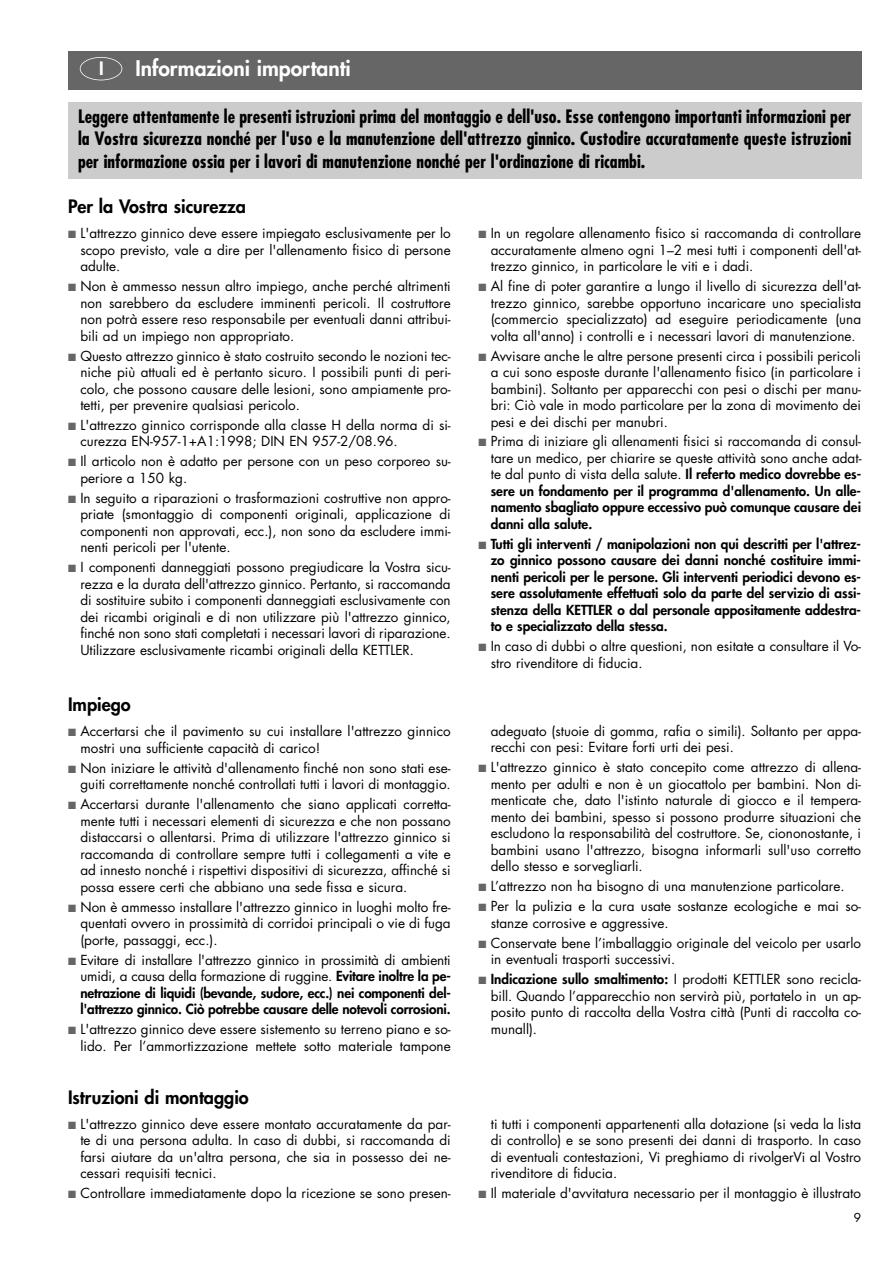
<style>
.page{position:relative;width:893px;height:1263px;background:#fff}
.page>*{position:absolute;margin:0;border:0;box-sizing:border-box;transform-origin:0 0}
.t1{font:800 21px "Futura";color:#fff}
.t2{font:700 condensed 18px/22.8px "Futura";color:#000;text-align:justify}
.t3{font:800 18px "Futura";color:#000}
.t4{font:800 18px "Futura";color:#fff}
.t5{font:13.5px/16.5px "Futura";color:#000;text-align:justify}
.t6{font:800 13.5px/16.5px "Futura";color:#000;text-align:justify}
.t7{font:12px "Futura";color:#000}
.s1{color:#666}
.s2{font-weight:400}
.s3{font-weight:800}
</style>
<div class="page">
<div style="left:68px;top:51px;width:793px;height:38px;background:#666"></div>
<div style="left:80px;top:57px;width:42px;height:23px;border:2px solid #fff;border-radius:50%"></div>
<div style="left:68px;top:102px;width:793px;height:77px;background:#ccc"></div>
<h2 class="t4" style="left:99px;top:60px;width:6px">I</h2>
<h1 class="t1" style="left:135px;top:59px;width:217px">Informazioni importanti</h1>
<p class="t2" style="left:78px;top:106px;width:775px">Leggere attentamente le presenti istruzioni prima del montaggio e dell'uso. Esse contengono importanti informazioni per la Vostra sicurezza nonché per l'uso e la manutenzione dell'attrezzo ginnico. Custodire accuratamente queste istruzioni per informazione ossia per i lavori di manutenzione nonché per l'ordinazione di ricambi.</p>
<h2 class="t3" style="left:68px;top:198px;width:179px">Per la Vostra sicurezza</h2>
<p class="t5" style="left:80px;top:226px;width:372px;text-indent:-12px"><span class="s1">■</span> L'attrezzo ginnico deve essere impiegato esclusivamente per lo scopo previsto, vale a dire per l'allenamento fisico di persone adulte.</p>
<p class="t5" style="left:80px;top:279px;width:372px;text-indent:-12px"><span class="s1">■</span> Non è ammesso nessun altro impiego, anche perché altrimenti non sarebbero da escludere imminenti pericoli. Il costruttore non potrà essere reso responsabile per eventuali danni attribui&shy;bili ad un impiego non appropriato.</p>
<p class="t5" style="left:80px;top:348px;width:372px;text-indent:-12px"><span class="s1">■</span> Questo attrezzo ginnico è stato costruito secondo le nozioni tec&shy;niche più attuali ed è pertanto sicuro. I possibili punti di peri&shy;colo, che possono causare delle lesioni, sono ampiamente pro&shy;tetti, per prevenire qualsiasi pericolo.</p>
<p class="t5" style="left:80px;top:418px;width:372px;text-indent:-12px"><span class="s1">■</span> L'attrezzo ginnico corrisponde alla classe H della norma di si&shy;curezza EN-957-1+A1:1998; DIN EN 957-2/08.96.</p>
<p class="t5" style="left:80px;top:454px;width:372px;text-indent:-12px"><span class="s1">■</span> Il articolo non è adatto per persone con un peso corporeo su&shy;periore a 150 kg.</p>
<p class="t5" style="left:80px;top:491px;width:372px;text-indent:-12px"><span class="s1">■</span> In seguito a riparazioni o trasformazioni costruttive non appro&shy;priate (smontaggio di componenti originali, applicazione di componenti non approvati, ecc.), non sono da escludere immi&shy;nenti pericoli per l'utente.</p>
<p class="t5" style="left:80px;top:560px;width:372px;text-indent:-12px"><span class="s1">■</span> I componenti danneggiati possono pregiudicare la Vostra sicu&shy;rezza e la durata dell'attrezzo ginnico. Pertanto, si raccomanda di sostituire subito i componenti danneggiati esclusivamente con dei ricambi originali e di non utilizzare più l'attrezzo ginnico, finché non sono stati completati i necessari lavori di riparazione.<br>Utilizzare esclusivamente ricambi originali della KETTLER.</p>
<p class="t5" style="left:491px;top:226px;width:372px;text-indent:-12px"><span class="s1">■</span> In un regolare allenamento fisico si raccomanda di controllare accuratamente almeno ogni 1–2 mesi tutti i componenti dell'at&shy;trezzo ginnico, in particolare le viti e i dadi.</p>
<p class="t5" style="left:491px;top:279px;width:372px;text-indent:-12px"><span class="s1">■</span> Al fine di poter garantire a lungo il livello di sicurezza dell'at&shy;trezzo ginnico, sarebbe opportuno incaricare uno specialista (commercio specializzato) ad eseguire periodicamente (una volta all'anno) i controlli e i necessari lavori di manutenzione.</p>
<p class="t5" style="left:491px;top:348px;width:372px;text-indent:-12px"><span class="s1">■</span> Avvisare anche le altre persone presenti circa i possibili pericoli a cui sono esposte durante l'allenamento fisico (in particolare i bambini). Soltanto per apparecchi con pesi o dischi per manu&shy;bri: Ciò vale in modo particolare per la zona di movimento dei pesi e dei dischi per manubri.</p>
<p class="t6" style="left:491px;top:434px;width:372px;text-indent:-12px"><span class="s1">■</span> <span class="s2">Prima di iniziare gli allenamenti fisici si raccomanda di consul&shy;tare un medico, per chiarire se queste attività sono anche adat&shy;te dal punto di vista della salute.</span> Il referto medico dovrebbe es&shy;sere un fondamento per il programma d'allenamento. Un alle&shy;namento sbagliato oppure eccessivo può comunque causare dei danni alla salute.</p>
<p class="t6" style="left:491px;top:537px;width:372px;text-indent:-12px"><span class="s1">■</span> Tutti gli interventi / manipolazioni non qui descritti per l'attrez&shy;zo ginnico possono causare dei danni nonché costituire immi&shy;nenti pericoli per le persone. Gli interventi periodici devono es&shy;sere assolutamente effettuati solo da parte del servizio di assi&shy;stenza della KETTLER o dal personale appositamente addestra&shy;to e specializzato della stessa.</p>
<p class="t5" style="left:491px;top:639px;width:372px;text-indent:-12px"><span class="s1">■</span> In caso di dubbi o altre questioni, non esitate a consultare il Vo&shy;stro rivenditore di fiducia.</p>
<h2 class="t3" style="left:68px;top:696px;width:64px">Impiego</h2>
<p class="t5" style="left:80px;top:724px;width:372px;text-indent:-12px"><span class="s1">■</span> Accertarsi che il pavimento su cui installare l'attrezzo ginnico mostri una sufficiente capacità di carico!</p>
<p class="t5" style="left:68px;top:761px;width:384px;text-align:right"><span class="s1">■</span> Non iniziare le attività d'allenamento finché non sono stati ese&shy;guiti correttamente nonché controllati tutti i lavori di montaggio.</p>
<p class="t5" style="left:80px;top:797px;width:372px;text-indent:-12px"><span class="s1">■</span> Accertarsi durante l'allenamento che siano applicati corretta&shy;mente tutti i necessari elementi di sicurezza e che non possano distaccarsi o allentarsi. Prima di utilizzare l'attrezzo ginnico si raccomanda di controllare sempre tutti i collegamenti a vite e ad innesto nonché i rispettivi dispositivi di sicurezza, affinché si possa essere certi che abbiano una sede fissa e sicura.</p>
<p class="t5" style="left:80px;top:900px;width:372px;text-indent:-12px"><span class="s1">■</span> Non è ammesso installare l'attrezzo ginnico in luoghi molto fre&shy;quentati ovvero in prossimità di corridoi principali o vie di fuga (porte, passaggi, ecc.).</p>
<p class="t6" style="left:80px;top:952px;width:372px;text-indent:-12px"><span class="s1">■</span> <span class="s2">Evitare di installare l'attrezzo ginnico in prossimità di ambienti umidi, a causa della formazione di ruggine.</span> Evitare inoltre la pe&shy;netrazione di liquidi (bevande, sudore, ecc.) nei componenti del&shy;l'attrezzo ginnico. Ciò potrebbe causare delle notevoli corrosioni.</p>
<p class="t5" style="left:68px;top:1022px;width:384px;text-align:right"><span class="s1">■</span> L'attrezzo ginnico deve essere sistemento su terreno piano e so&shy;lido. Per l’ammortizzazione mettete sotto materiale tampone</p>
<h2 class="t3" style="left:68px;top:1089px;width:182px">Istruzioni di montaggio</h2>
<p class="t5" style="left:80px;top:1117px;width:372px;text-indent:-12px"><span class="s1">■</span> L'attrezzo ginnico deve essere montato accuratamente da par&shy;te di una persona adulta. In caso di dubbi, si raccomanda di farsi aiutare da un'altra persona, che sia in possesso dei ne&shy;cessari requisiti tecnici.</p>
<p class="t5" style="left:68px;top:1186px;width:384px"><span class="s1">■</span> Controllare immediatamente dopo la ricezione se sono presen-</p>
<p class="t5" style="left:491px;top:724px;width:372px">adeguato (stuoie di gomma, rafia o simili). Soltanto per appa&shy;recchi con pesi: Evitare forti urti dei pesi.</p>
<p class="t5" style="left:491px;top:760px;width:372px;text-indent:-12px"><span class="s1">■</span> L'attrezzo ginnico è stato concepito come attrezzo di allena&shy;mento per adulti e non è un giocattolo per bambini. Non di&shy;menticate che, dato l'istinto naturale di giocco e il tempera&shy;mento dei bambini, spesso si possono produrre situazioni che escludono la responsabilità del costruttore. Se, ciononostante, i bambini usano l'attrezzo, bisogna informarli sull'uso corretto dello stesso e sorvegliarli.</p>
<p class="t5" style="left:478px;top:879px;width:368px"><span class="s1">■</span> L’attrezzo non ha bisogno di una manutenzione particolare.</p>
<p class="t5" style="left:491px;top:899px;width:372px;text-indent:-12px"><span class="s1">■</span> Per la pulizia e la cura usate sostanze ecologiche e mai so&shy;stanze corrosive e aggressive.</p>
<p class="t5" style="left:491px;top:935px;width:372px;text-indent:-12px"><span class="s1">■</span> Conservate bene l’imballaggio originale del veicolo per usarlo in eventuali trasporti successivi.</p>
<p class="t5" style="left:491px;top:972px;width:372px;text-indent:-12px"><span class="s1">■</span> <span class="s3">Indicazione sullo smaltimento:</span> I prodotti KETTLER sono recicla&shy;bill. Quando l’apparecchio non servirà più, portatelo in un ap&shy;posito punto di raccolta della Vostra città (Punti di raccolta co&shy;munall).</p>
<p class="t5" style="left:491px;top:1117px;width:372px">ti tutti i componenti appartenenti alla dotazione (si veda la lista di controllo) e se sono presenti dei danni di trasporto. In caso di eventuali contestazioni, Vi preghiamo di rivolgerVi al Vostro rivenditore di fiducia.</p>
<p class="t5" style="left:478px;top:1186px;width:384px"><span class="s1">■</span> Il materiale d'avvitatura necessario per il montaggio è illustrato</p>
<p class="t7" style="left:854px;top:1212px;width:9px">9</p>
</div>
